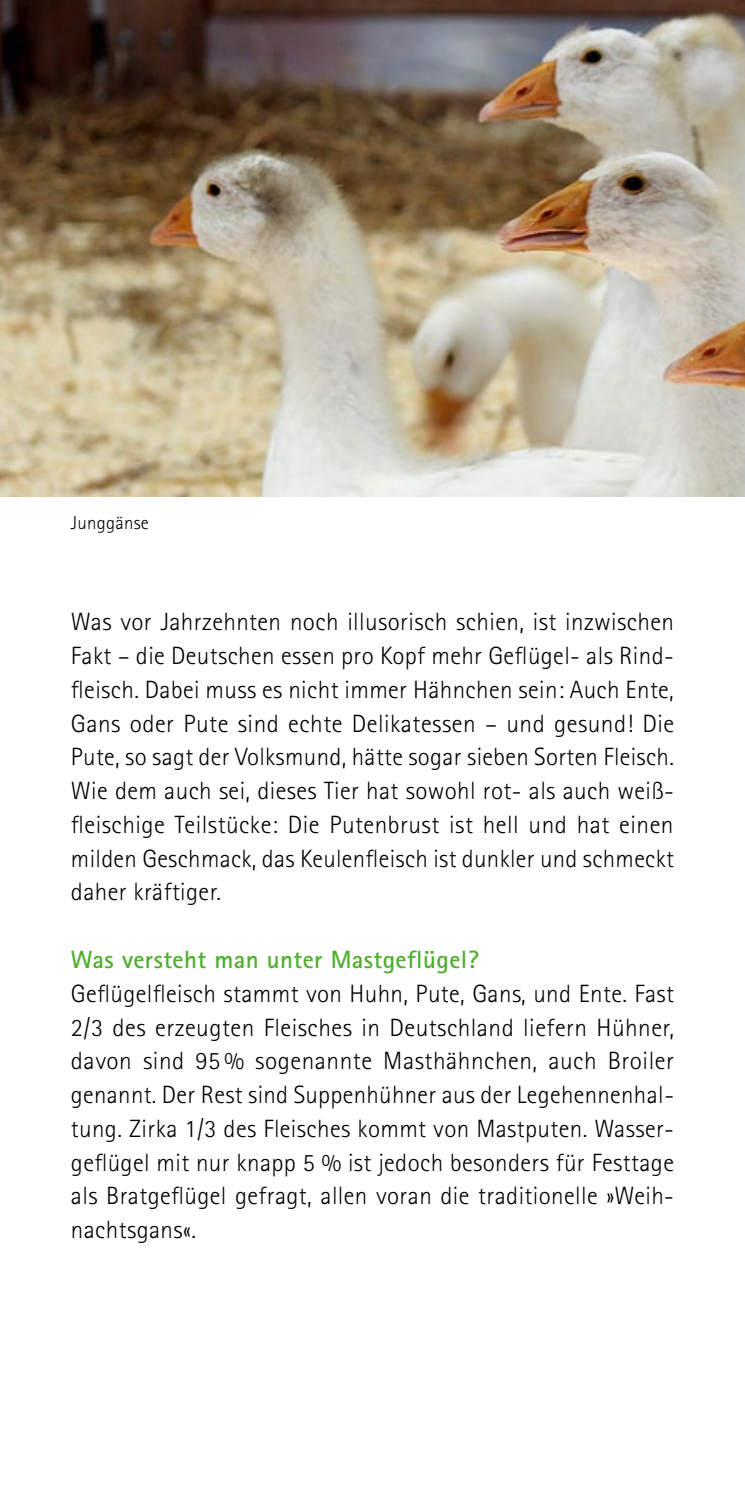
<style>
.page{position:relative;width:745px;height:1489px;background:#fff}
.page>*{position:absolute;margin:0;border:0;box-sizing:border-box;transform-origin:0 0}
.P-Fliesstext{font:300 25px/33.8px "Rotis Sans Serif";letter-spacing:.015em;color:#000;text-align:justify}
.t1{font:700 25px "Rotis Sans Serif";letter-spacing:.015em;color:#51ae30}
.t2{font:300 18.75px "Rotis Sans Serif";letter-spacing:.015em;color:#000}
</style>
<div class="page">
<img style="left:0;top:0;width:744px;height:496px">
<p class="t2" style="left:71px;top:512px;width:79px">Junggänse</p>
<p class="P-Fliesstext" style="left:71px;top:605px;width:604px">Was vor Jahrzehnten noch illusorisch schien, ist inzwischen Fakt – die Deutschen essen pro Kopf mehr Geflügel- als Rind&shy;fleisch. Dabei muss es nicht immer Hähnchen sein: Auch Ente, Gans oder Pute sind echte Delikatessen – und gesund! Die Pute, so sagt der Volksmund, hätte sogar sieben Sorten Fleisch.</p>
<p class="P-Fliesstext" style="left:71px;top:773px;width:604px">Wie dem auch sei, dieses Tier hat sowohl rot- als auch weiß&shy;fleischige Teilstücke: Die Putenbrust ist hell und hat einen milden Geschmack, das Keulenfleisch ist dunkler und schmeckt daher kräftiger.</p>
<h1 class="t1" style="left:71px;top:943px;width:409px">Was versteht man unter Mastgeflügel?</h1>
<p class="P-Fliesstext" style="left:71px;top:976px;width:604px">Geflügelfleisch stammt von Huhn, Pute, Gans, und Ente. Fast 2/3 des erzeugten Fleisches in Deutschland liefern Hühner, davon sind 95 % sogenannte Masthähnchen, auch Broiler genannt. Der Rest sind Suppenhühner aus der Legehennenhal&shy;tung. Zirka 1/3 des Fleisches kommt von Mastputen. Wasser&shy;geflügel mit nur knapp 5 % ist jedoch besonders für Festtage als Bratgeflügel gefragt, allen voran die traditionelle »Weih&shy;nachtsgans«.</p>
</div>
